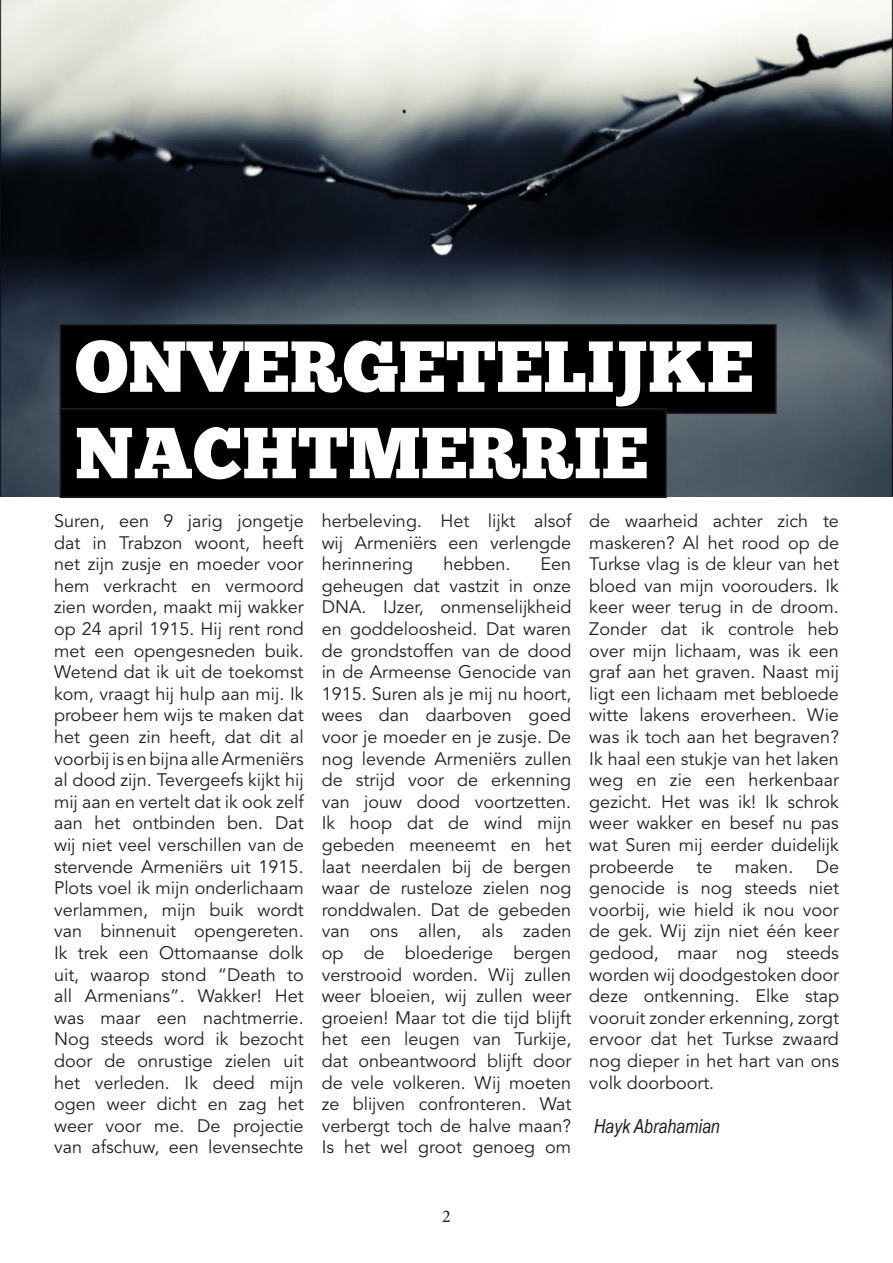
<style>
.page{position:relative;width:893px;height:1263px;background:#fff}
.page>*{position:absolute;margin:0;border:0;box-sizing:border-box;transform-origin:0 0}
.t1{font:72px/86.4px "Chunk Five";color:#fff}
.t2{font:italic 19.5px "Arial Narrow";color:#231f20}
.t3{font:18px/21.6px "Avenir LT Std";color:#231f20;text-align:justify}
.t4{font:18px "Minion Pro";color:#231f20}
</style>
<div class="page">
<img style="left:0;top:0;width:893px;height:497px">
<div style="left:60px;top:325px;width:716px;height:88px;background:#000"></div>
<div style="left:60px;top:324px;width:717px;height:90px;border:2px solid #231f20"></div>
<div style="left:60px;top:409px;width:606px;height:88px;background:#000"></div>
<div style="left:60px;top:408px;width:607px;height:90px;border:2px solid #231f20"></div>
<hr style="left:892px;top:385px;width:1px;height:291px;background:#231f20;opacity:.5">
<p class="t1" style="left:75px;top:324px;width:680px">ONVERGETELIJKE<br>NACHTMERRIE</p>
<p class="t3" style="left:54px;top:510px;width:251px">Suren, een 9 jarig jongetje dat in Trabzon woont, heeft net zijn zusje en moeder voor hem verkracht en vermoord zien worden, maakt mij wakker op 24 april 1915. Hij rent rond met een opengesneden buik.<br>Wetend dat ik uit de toekomst kom, vraagt hij hulp aan mij. Ik probeer hem wijs te maken dat het geen zin heeft, dat dit al voorbij is en bijna alle Armeniërs al dood zijn. Tevergeefs kijkt hij mij aan en vertelt dat ik ook zelf aan het ontbinden ben. Dat wij niet veel verschillen van de stervende Armeniërs uit 1915.<br>Plots voel ik mijn onderlichaam verlammen, mijn buik wordt van binnenuit opengereten.<br>Ik trek een Ottomaanse dolk uit, waarop stond “Death to all Armenians”. Wakker! Het was maar een nachtmerrie.<br>Nog steeds word ik bezocht door de onrustige zielen uit het verleden. Ik deed mijn ogen weer dicht en zag het weer voor me. De projectie van afschuw, een levensechte</p>
<p class="t3" style="left:322px;top:510px;width:251px">herbeleving. Het lijkt alsof wij Armeniërs een verlengde herinnering</p>
<p class="t3" style="left:443px;top:554px;width:69px">hebben.</p>
<p class="t3" style="left:322px;top:554px;width:251px;text-indent:219px">Een geheugen dat vastzit in onze DNA. IJzer, onmenselijkheid en goddeloosheid. Dat waren de grondstoffen van de dood in de Armeense Genocide van 1915. Suren als je mij nu hoort, wees dan daarboven goed voor je moeder en je zusje. De nog levende Armeniërs zullen de strijd voor de erkenning van jouw dood voortzetten.<br>Ik hoop dat de wind mijn gebeden meeneemt en het laat neerdalen bij de bergen waar de rusteloze zielen nog ronddwalen. Dat de gebeden van ons allen, als zaden op de bloederige bergen verstrooid worden. Wij zullen weer bloeien, wij zullen weer groeien! Maar tot die tijd blijft het een leugen van Turkije, dat onbeantwoord blijft door de vele volkeren. Wij moeten ze blijven confronteren. Wat verbergt toch de halve maan?<br>Is het wel groot genoeg om</p>
<p class="t3" style="left:589px;top:510px;width:251px">de waarheid achter zich te maskeren? Al het rood op de Turkse vlag is de kleur van het bloed van mijn voorouders. Ik keer weer terug in de droom.<br>Zonder dat ik controle heb over mijn lichaam, was ik een graf aan het graven. Naast mij ligt een lichaam met bebloede witte lakens eroverheen. Wie was ik toch aan het begraven?<br>Ik haal een stukje van het laken weg en zie een herkenbaar gezicht. Het was ik! Ik schrok weer wakker en besef nu pas wat Suren mij eerder duidelijk probeerde te maken. De genocide is nog steeds niet voorbij, wie hield ik nou voor de gek. Wij zijn niet één keer gedood, maar nog steeds worden wij doodgestoken door deze ontkenning. Elke stap vooruit zonder erkenning, zorgt ervoor dat het Turkse zwaard nog dieper in het hart van ons volk doorboort.</p>
<p class="t2" style="left:594px;top:1112px;width:128px">Hayk Abrahamian</p>
<p class="t4" style="left:442px;top:1204px;width:10px">2</p>
</div>
